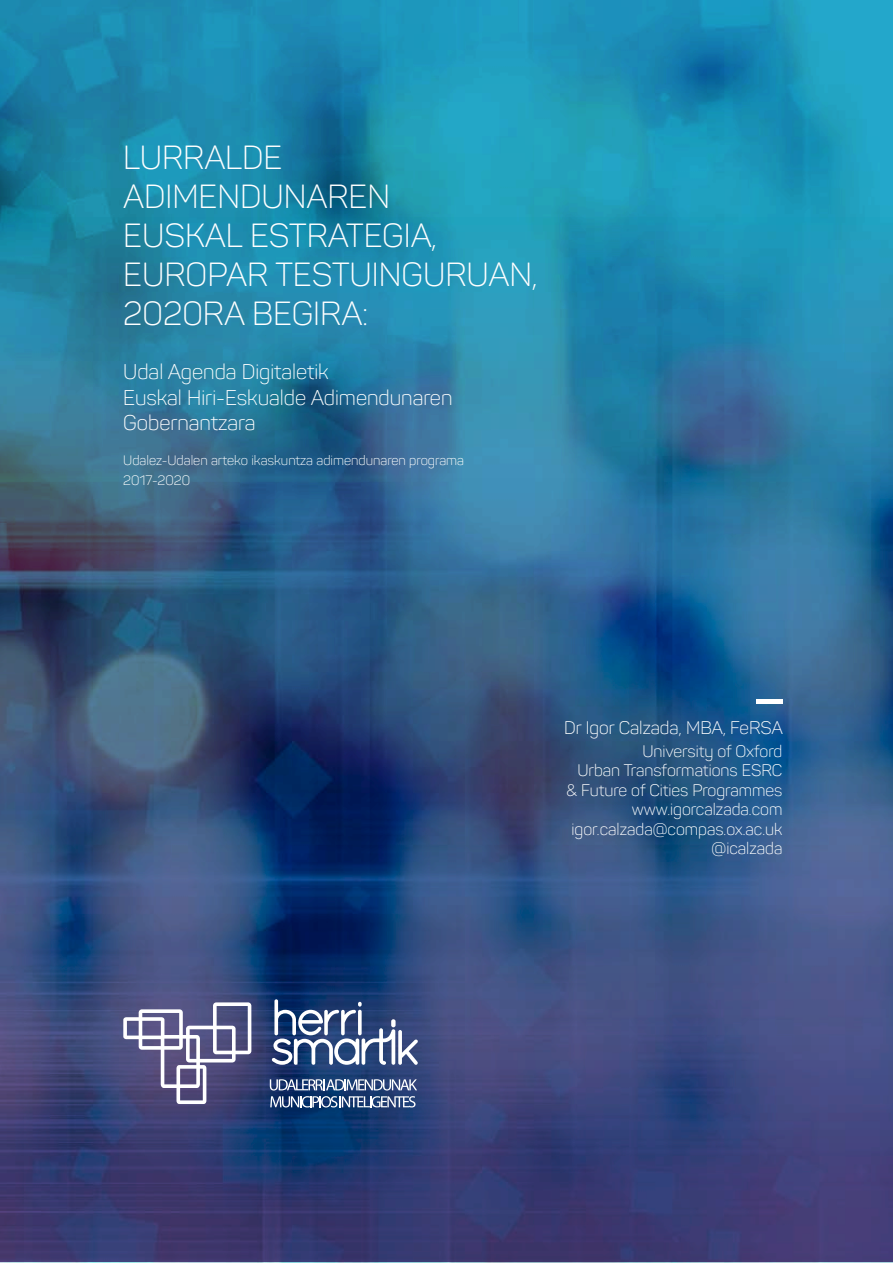
<style>
.page{position:relative;width:893px;height:1263px;background:#fff}
.page>*{position:absolute;margin:0;border:0;box-sizing:border-box;transform-origin:0 0}
.t1{font:300 33px/39px "Panton";color:#fff}
.t2{font:300 21px/25.5px "Panton";color:#fff}
.t3{font:300 18px "Panton";color:#fff}
.t4{font:300 16.5px/19.5px "Panton";color:#fff;text-align:right}
.t5{font:300 13.5px/19.5px "Panton";color:#fff}
</style>
<div class="page">
<img style="left:0;top:0;width:892px;height:1262px">
<svg style="left:123px;top:1002px;width:128px;height:102px"></svg>
<svg style="left:270px;top:1079px;width:147px;height:11px"></svg>
<svg style="left:270px;top:1096px;width:145px;height:11px"></svg>
<svg style="left:272px;top:999px;width:146px;height:66px"></svg>
<div style="left:756px;top:699px;width:26px;height:5px;background:#fff"></div>
<h1 class="t1" style="left:123px;top:138px;width:416px">LURRALDE<br>ADIMENDUNAREN<br>EUSKAL ESTRATEGIA,<br>EUROPAR TESTUINGURUAN,<br>2020RA BEGIRA:</h1>
<p class="t2" style="left:123px;top:359px;width:331px">Udal Agenda Digitaletik<br>Euskal Hiri-Eskualde Adimendunaren<br>Gobernantzara</p>
<p class="t5" style="left:123px;top:451px;width:342px">Udalez-Udalen arteko ikaskuntza adimendunaren programa<br>2017-2020</p>
<p class="t3" style="left:564px;top:717px;width:220px">Dr Igor Calzada, MBA, FeRSA</p>
<p class="t4" style="left:566px;top:741px;width:217px">University of Oxford<br>Urban Transformations ESRC &amp; Future of Cities Programmes www.igorcalzada.com igor.calzada@compas.ox.ac.uk @icalzada</p>
</div>
